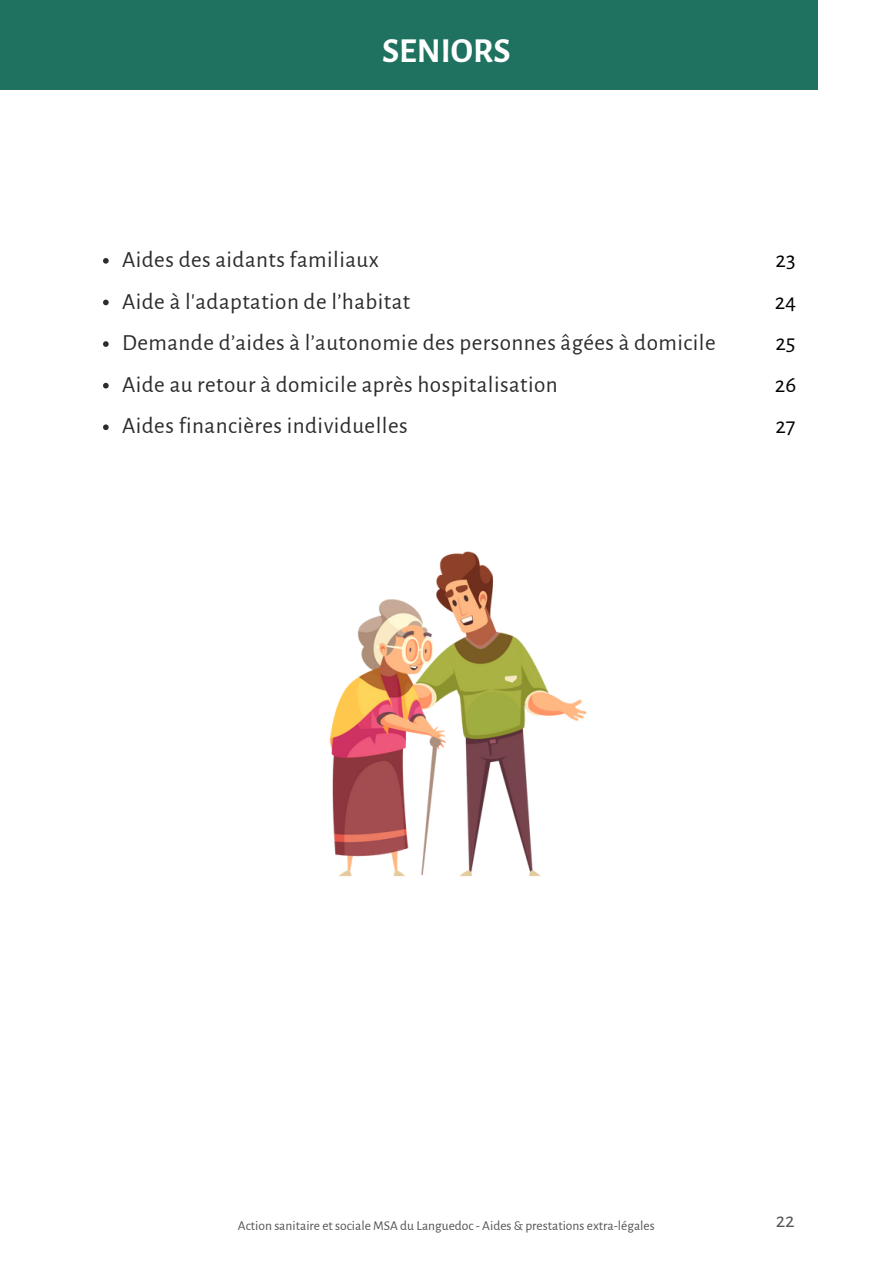
<style>
.page{position:relative;width:893px;height:1264px;background:#fff}
.page>*{position:absolute;margin:0;border:0;box-sizing:border-box;transform-origin:0 0}
.t1{font:700 34.5px "Alegreya Sans SC";color:#fff}
.t2{font:23.1px "Alegreya Sans";letter-spacing:.02em;color:#2d2c2c}
.t3{font:23.1px "Alegreya Sans";color:#000}
.t4{font:21px "Alegreya Sans";color:#545454}
.t5{font:13.5px "Alegreya Sans";color:#545454}
</style>
<div class="page">
<svg style="left:103px;top:258px;width:6px;height:6px"></svg>
<svg style="left:103px;top:299px;width:6px;height:6px"></svg>
<svg style="left:103px;top:341px;width:6px;height:6px"></svg>
<svg style="left:103px;top:383px;width:6px;height:5px"></svg>
<svg style="left:103px;top:424px;width:6px;height:6px"></svg>
<div style="left:0;top:0;width:818px;height:89px;background:#1e725f"></div>
<img style="left:329px;top:551px;width:258px;height:326px">
<p class="t1" style="left:382px;top:35px;width:130px">SENIORS</p>
<p class="t2" style="left:122px;top:248px;width:258px">Aides des aidants familiaux</p>
<p class="t2" style="left:122px;top:290px;width:289px">Aide à l'adaptation de l’habitat</p>
<p class="t2" style="left:122px;top:332px;width:595px">Demande d’aides à l’autonomie des personnes âgées à domicile</p>
<p class="t2" style="left:122px;top:373px;width:437px">Aide au retour à domicile après hospitalisation</p>
<p class="t2" style="left:122px;top:415px;width:287px">Aides financières individuelles</p>
<p class="t3" style="left:775px;top:248px;width:21px">23</p>
<p class="t3" style="left:774px;top:290px;width:23px">24</p>
<p class="t3" style="left:775px;top:332px;width:22px">25</p>
<p class="t3" style="left:774px;top:373px;width:23px">26</p>
<p class="t3" style="left:775px;top:415px;width:22px">27</p>
<p class="t5" style="left:238px;top:1218px;width:418px">Action sanitaire et sociale MSA du Languedoc - Aides &amp; prestations extra-légales</p>
<p class="t4" style="left:775px;top:1210px;width:21px">22</p>
</div>
